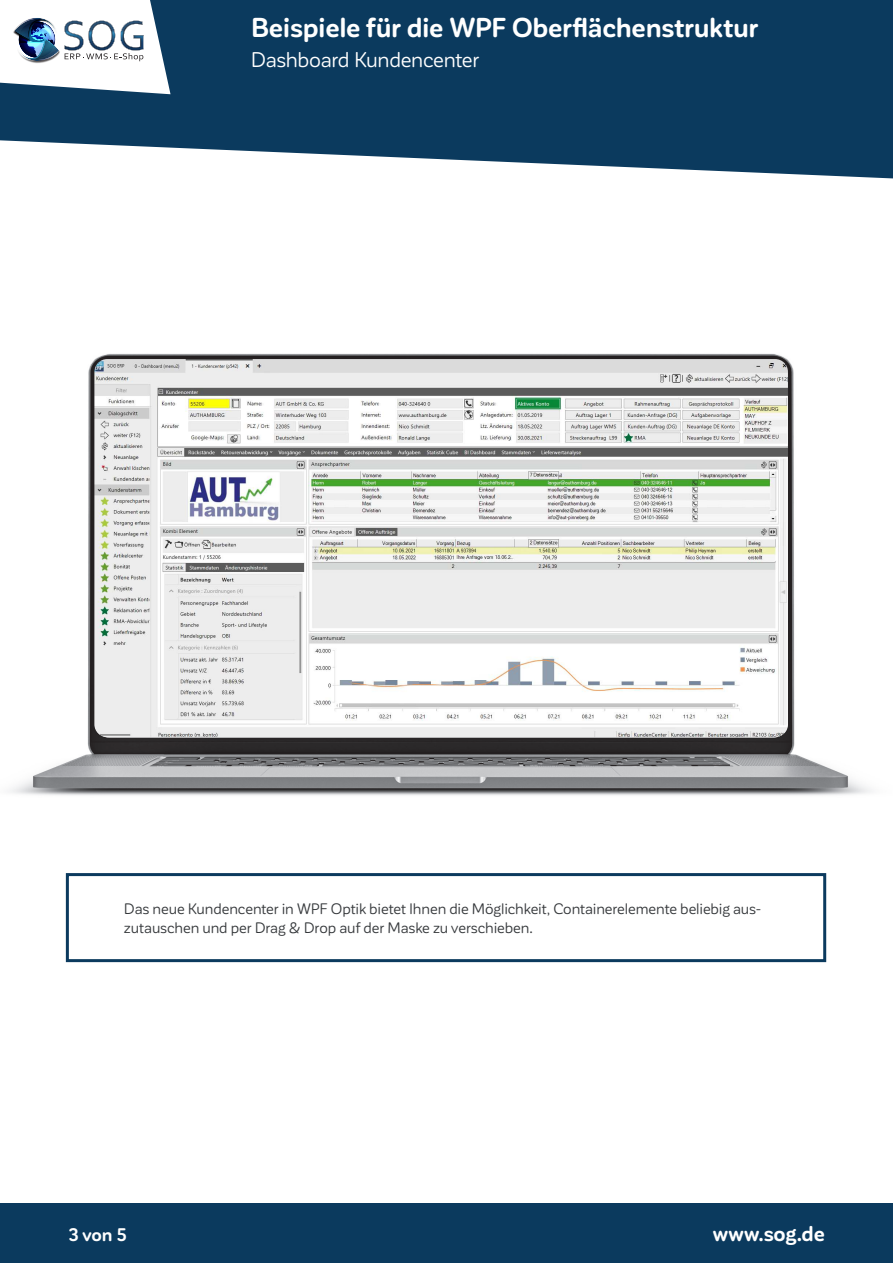
<style>
.page{position:relative;width:893px;height:1263px;background:#fff}
.page>*{position:absolute;margin:0;border:0;box-sizing:border-box;transform-origin:0 0}
.t1{font:700 27px "Corporative Sans Rd";letter-spacing:-.015em;color:#fff}
.t2{font:21px "Corporative Sans Rd";letter-spacing:-.015em;color:#fff}
.t3{font:700 21px "Corporative Sans Rd";letter-spacing:-.01em;color:#fff}
.t4{font:700 18px "Corporative Sans Rd";color:#fff}
.t5{font:15px/19.5px "Corporative Sans Rd";letter-spacing:-.005em;color:#35383b}
</style>
<div class="page">
<div style="left:0;top:1203px;width:893px;height:60px;background:#0b3a5e"></div>
<svg style="left:0;top:0;width:893px;height:179px;background:#285171"></svg>
<svg style="left:0;top:0;width:171px;height:94px"></svg>
<img style="left:10px;top:353px;width:862px;height:443px">
<img style="left:94px;top:359px;width:694px;height:378px">
<div style="left:66px;top:873px;width:760px;height:89px;border:3px solid #0b3a5e"></div>
<h1 class="t1" style="left:251px;top:18px;width:509px">Beispiele für die WPF Oberflächenstruktur</h1>
<h2 class="t2" style="left:251px;top:52px;width:230px">Dashboard Kundencenter</h2>
<p class="t5" style="left:124px;top:900px;width:639px">Das neue Kundencenter in WPF Optik bietet Ihnen die Möglichkeit, Containerelemente beliebig aus&shy;zutauschen und per Drag &amp; Drop auf der Maske zu verschieben.</p>
<p class="t4" style="left:68px;top:1226px;width:61px">3 von 5</p>
<h2 class="t3" style="left:713px;top:1224px;width:114px">www.sog.de</h2>
</div>
